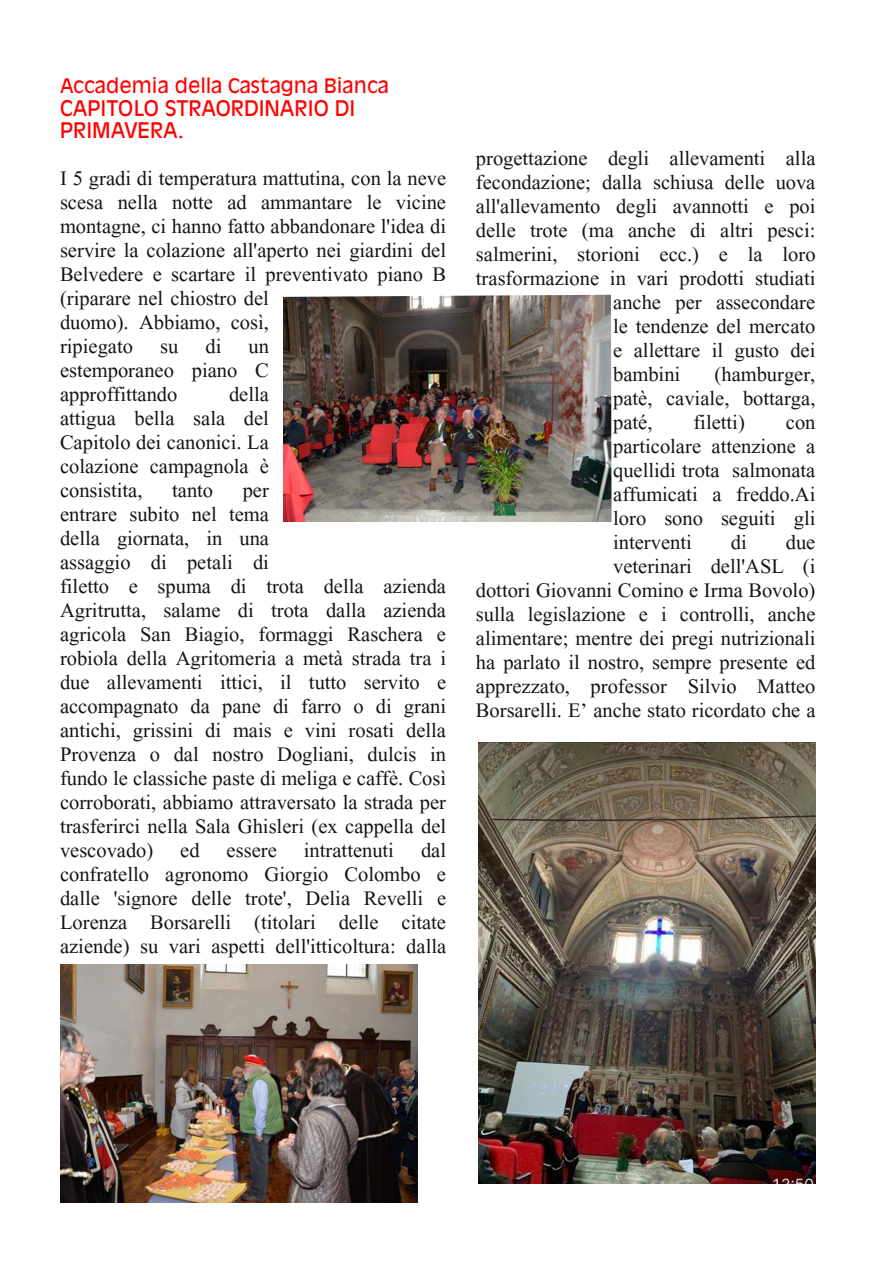
<style>
.page{position:relative;width:893px;height:1263px;background:#fff}
.page>*{position:absolute;margin:0;border:0;box-sizing:border-box;transform-origin:0 0}
.t1{font:25.5px/24px "Aparajita";color:#161513}
.t2{font:21px/22.5px "Antique Olive";color:#f00}
.t3{font:19.5px "Antique Olive";color:#f00}
</style>
<div class="page">
<img style="left:284px;top:295px;width:328px;height:226px">
<img style="left:60px;top:964px;width:357px;height:239px">
<img style="left:479px;top:742px;width:336px;height:441px">
<p class="t3" style="left:60px;top:75px;width:330px">Accademia della Castagna Bianca</p>
<p class="t2" style="left:60px;top:97px;width:297px">CAPITOLO STRAORDINARIO DI<br>PRIMAVERA.</p>
<p class="t1" style="left:60px;top:168px;width:388px">I 5 gradi di temperatura mattutina, con la neve scesa nella notte ad ammantare le vicine montagne, ci hanno fatto abbandonare l'idea di servire la colazione all'aperto nei giardini del Belvedere e scartare il preventivato piano B (riparare nel chiostro del<br>duomo). Abbiamo, così,<br>ripiegato su di un<br>estemporaneo piano C<br>approffittando</p>
<p class="t1" style="left:60px;top:384px;width:388px;text-indent:169px">della<br>attigua bella sala del<br>Capitolo dei canonici. La<br>colazione campagnola è<br>consistita, tanto per<br>entrare subito nel tema<br>della giornata, in una<br>assaggio di petali di<br>filetto e spuma di trota della azienda Agritrutta, salame di trota dalla azienda agricola San Biagio, formaggi Raschera e robiola della Agritomeria a metà strada tra i due allevamenti ittici, il tutto servito e accompagnato da pane di farro o di grani antichi, grissini di mais e vini rosati della Provenza o dal nostro Dogliani, dulcis in fundo le classiche paste di meliga e caffè. Così corroborati, abbiamo attraversato la strada per trasferirci nella Sala Ghisleri (ex cappella del vescovado) ed essere intrattenuti dal confratello agronomo Giorgio Colombo e dalle 'signore delle trote', Delia Revelli e Lorenza Borsarelli (titolari delle citate aziende) su vari aspetti dell'itticoltura: dalla</p>
<p class="t1" style="left:476px;top:148px;width:341px">progettazione degli allevamenti alla</p>
<p class="t1" style="left:476px;top:172px;width:341px">fecondazione; dalla schiusa delle uova</p>
<p class="t1" style="left:476px;top:196px;width:341px">all'allevamento degli avannotti e poi</p>
<p class="t1" style="left:476px;top:220px;width:341px">delle trote (ma anche di altri pesci:</p>
<p class="t1" style="left:476px;top:244px;width:341px">salmerini, storioni ecc.) e la loro</p>
<p class="t1" style="left:476px;top:268px;width:341px">trasformazione in vari prodotti studiati</p>
<p class="t1" style="left:613px;top:292px;width:204px">anche per assecondare</p>
<p class="t1" style="left:613px;top:316px;width:204px">le tendenze del mercato</p>
<p class="t1" style="left:613px;top:340px;width:204px">e allettare il gusto dei</p>
<p class="t1" style="left:613px;top:364px;width:69px">bambini</p>
<p class="t1" style="left:613px;top:364px;width:204px;text-align:justify;text-indent:101px">(hamburger, patè, caviale, bottarga, paté,</p>
<p class="t1" style="left:693px;top:412px;width:53px">filetti)</p>
<p class="t1" style="left:613px;top:412px;width:204px;text-align:justify;text-indent:173px">con particolare attenzione a quellidi trota salmonata affumicati a freddo.Ai loro sono seguiti gli interventi</p>
<p class="t1" style="left:476px;top:532px;width:341px;text-align:right">due<br>veterinari dell'ASL (i<br>dottori Giovanni Comino e Irma Bovolo) sulla legislazione e i controlli, anche alimentare; mentre dei pregi nutrizionali ha parlato il nostro, sempre presente ed apprezzato, professor Silvio Matteo Borsarelli. E’ anche stato ricordato che a</p>
<p class="t1" style="left:731px;top:532px;width:17px">di</p>
</div>
